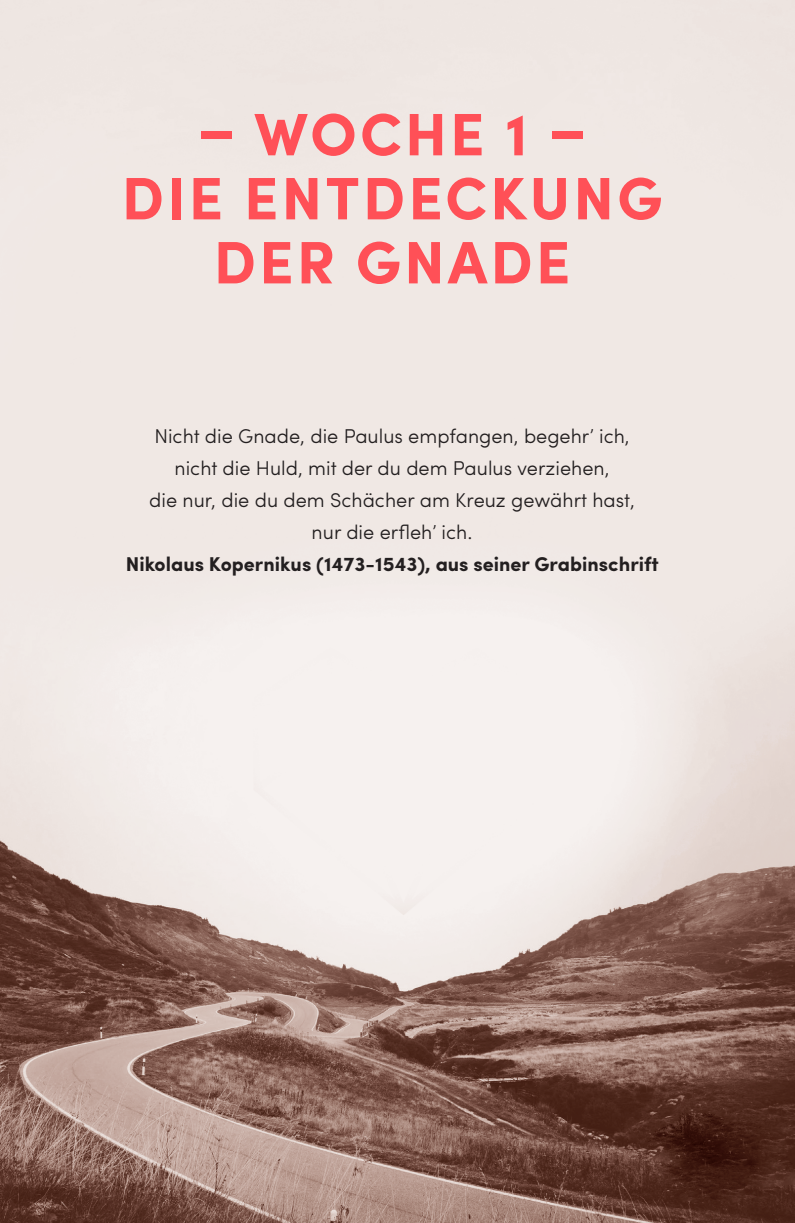
<style>
.page{position:relative;width:795px;height:1223px;background:#fff}
.page>*{position:absolute;margin:0;border:0;box-sizing:border-box;transform-origin:0 0}
.t1{font:700 60px/64px "Sofia Pro";letter-spacing:.05em;color:#ff5057;text-align:center}
.t2{font:300 20px/32px "Sofia Pro";color:#231f20;text-align:center}
.t3{font:700 20px "Sofia Pro";color:#231f20}
</style>
<div class="page">
<img style="left:1px;top:0;width:793px;height:1223px">
<h1 class="t1" style="left:122px;top:99px;width:542px">– WOCHE 1 –<br>DIE ENTDECKUNG<br>DER GNADE</h1>
<p class="t2" style="left:149px;top:419px;width:487px">Nicht die Gnade, die Paulus empfangen, begehr’ ich, nicht die Huld, mit der du dem Paulus verziehen,<br>die nur, die du dem Schächer am Kreuz gewährt hast, nur die erfleh’ ich.</p>
<p class="t3" style="left:126px;top:549px;width:534px">Nikolaus Kopernikus (1473-1543), aus seiner Grabinschrift</p>
</div>
